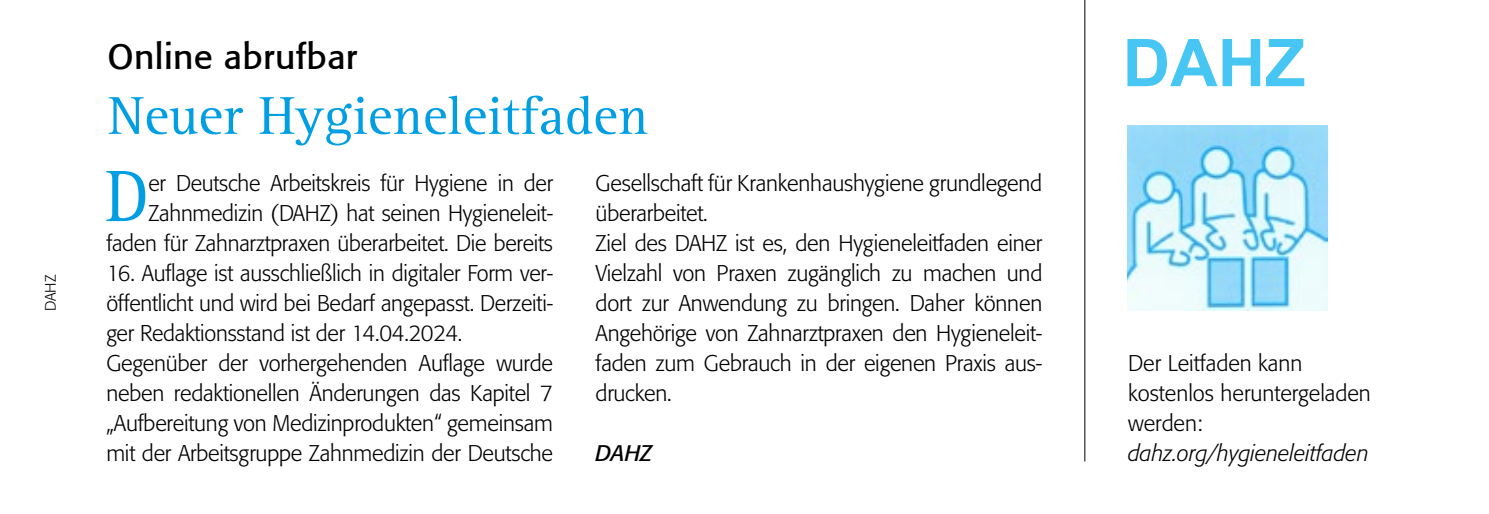
<style>
.page{position:relative;width:1489px;height:514px;background:#fff}
.page>*{position:absolute;margin:0;border:0;box-sizing:border-box;transform-origin:0 0}
.t1{font:75px "Rotis Serif Pro";color:#009ee3;scale:.9 1}
.t2{font:700 65.75px "Arial";color:#47c6f3}
.t3{font:55px "Rotis Serif Pro";color:#009ee3}
.t4{font:35px "Formata";letter-spacing:.01em;color:#000}
.t5{font:300 22.5px/30px "Formata";letter-spacing:-.01em;color:#000}
.t6{font:italic 300 22.5px "Formata";color:#000}
.t7{font:italic 22.5px "Formata";color:#000}
.t8{font:300 15px "Formata";color:#000}
</style>
<div class="page">
<hr style="left:1084px;top:0;width:1px;height:461px;background:#000">
<img style="left:1127px;top:125px;width:199px;height:185px">
<p class="t8" style="left:42px;top:310px;width:37px;rotate:-90deg">DAHZ</p>
<h3 class="t4" style="left:108px;top:35px;width:251px">Online abrufbar</h3>
<h3 class="t3" style="left:108px;top:83px;width:542px">Neuer Hygieneleitfaden</h3>
<h1 class="t1" style="left:105px;top:151px;width:50px">D</h1>
<p class="t5" style="left:106px;top:168px;width:448px;text-align:right">er Deutsche Arbeitskreis für Hygiene in der<br>Zahnmedizin (DAHZ) hat seinen Hygieneleit&shy;faden für Zahnarztpraxen überarbeitet. Die bereits</p>
<p class="t5" style="left:106px;top:258px;width:448px">16. Auflage ist ausschließlich in digitaler Form ver&shy;öffentlicht und wird bei Bedarf angepasst. Derzeiti&shy;ger Redaktionsstand ist der 14.04.2024.<br>Gegenüber der vorhergehenden Auflage wurde neben redaktionellen Änderungen das Kapitel 7 „Aufbereitung von Medizinprodukten“ gemeinsam mit der Arbeitsgruppe Zahnmedizin der Deutsche</p>
<p class="t5" style="left:595px;top:168px;width:448px">Gesellschaft für Krankenhaushygiene grundlegend überarbeitet.<br>Ziel des DAHZ ist es, den Hygieneleitfaden einer Vielzahl von Praxen zugänglich zu machen und dort zur Anwendung zu bringen. Daher können Angehörige von Zahnarztpraxen den Hygieneleit&shy;faden zum Gebrauch in der eigenen Praxis aus&shy;drucken.</p>
<p class="t7" style="left:595px;top:439px;width:58px">DAHZ</p>
<h2 class="t2" style="left:1122px;top:17px;width:184px">DAHZ</h2>
<p class="t5" style="left:1128px;top:348px;width:244px">Der Leitfaden kann kostenlos heruntergeladen werden:</p>
<p class="t6" style="left:1128px;top:440px;width:242px">dahz.org/hygieneleitfaden</p>
</div>
